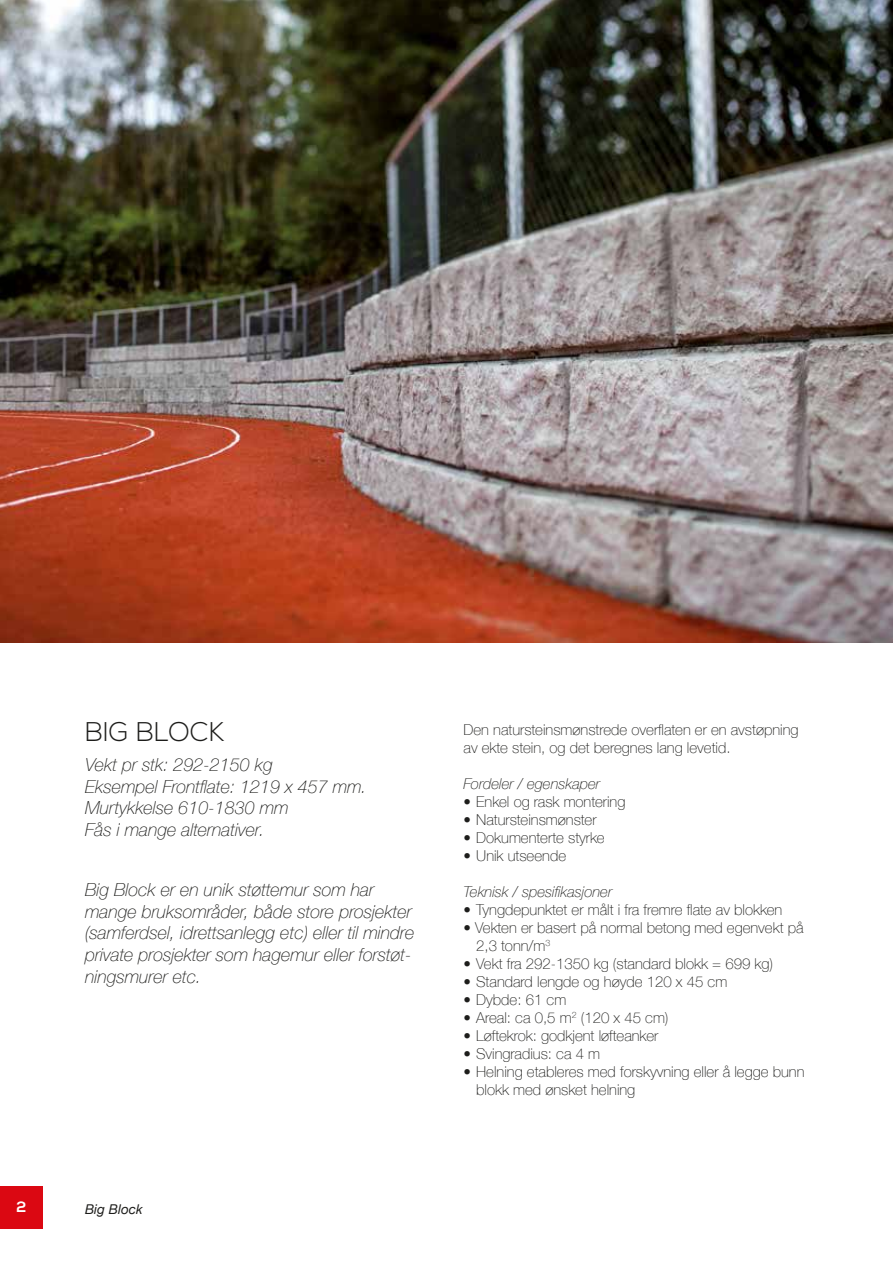
<style>
.page{position:relative;width:893px;height:1263px;background:#fff}
.page>*{position:absolute;margin:0;border:0;box-sizing:border-box;transform-origin:0 0}
.t1{font:300 27px "Nexa";color:#1d1d1b}
.t2{font:italic 100 18px/21.6px "Helvetica Neue";color:#1d1d1b}
.t3{font:100 15px/18px "Helvetica Neue";color:#1d1d1b}
.t4{font:italic 100 15px "Helvetica Neue";color:#1d1d1b}
.t5{font:700 15px "Nexa";color:#fff}
.t6{font:italic 13.5px "Helvetica Neue";color:#1d1d1b}
</style>
<div class="page">
<div style="left:0;top:1186px;width:43px;height:43px;background:#db0812"></div>
<img style="left:0;top:0;width:893px;height:642px">
<h1 class="t1" style="left:85px;top:716px;width:141px">BIG BLOCK</h1>
<p class="t2" style="left:85px;top:753px;width:283px">Vekt pr stk: 292-2150 kg<br>Eksempel Frontflate: 1219 x 457 mm.<br>Murtykkelse 610-1830 mm<br>Fås i mange alternativer.</p>
<p class="t2" style="left:85px;top:878px;width:331px">Big Block er en unik støttemur som har mange bruksområder, både store prosjekter (samferdsel, idrettsanlegg etc) eller til mindre private prosjekter som hagemur eller forstøt&shy;ningsmurer etc.</p>
<p class="t5" style="left:16px;top:1198px;width:11px">2</p>
<p class="t6" style="left:85px;top:1200px;width:59px">Big Block</p>
<p class="t3" style="left:463px;top:720px;width:337px">Den natursteinsmønstrede overflaten er en avstøpning av ekte stein, og det beregnes lang levetid.</p>
<p class="t4" style="left:463px;top:772px;width:138px">Fordeler / egenskaper</p>
<p class="t3" style="left:463px;top:792px;width:163px">• Enkel og rask montering</p>
<p class="t3" style="left:463px;top:810px;width:135px">• Natursteinsmønster</p>
<p class="t3" style="left:463px;top:828px;width:143px">• Dokumenterte styrke</p>
<p class="t3" style="left:463px;top:846px;width:104px">• Unik utseende</p>
<p class="t4" style="left:463px;top:880px;width:150px">Teknisk / spesifikasjoner</p>
<p class="t3" style="left:463px;top:900px;width:320px">• Tyngdepunktet er målt i fra fremre flate av blokken</p>
<p class="t3" style="left:476px;top:918px;width:329px;text-indent:-13px">• Vekten er basert på normal betong med egenvekt på<br>2,3 tonn/m<sup>3</sup></p>
<p class="t3" style="left:463px;top:954px;width:311px">• Vekt fra 292-1350 kg (standard blokk = 699 kg)</p>
<p class="t3" style="left:463px;top:972px;width:265px">• Standard lengde og høyde 120 x 45 cm</p>
<p class="t3" style="left:463px;top:990px;width:104px">• Dybde: 61 cm</p>
<p class="t3" style="left:463px;top:1008px;width:207px">• Areal: ca 0,5 m<sup>2</sup> (120 x 45 cm)</p>
<p class="t3" style="left:463px;top:1026px;width:196px">• Løftekrok: godkjent løfteanker</p>
<p class="t3" style="left:463px;top:1044px;width:138px">• Svingradius: ca 4 m</p>
<p class="t3" style="left:476px;top:1062px;width:330px;text-indent:-13px">• Helning etableres med forskyvning eller å legge bunn blokk med ønsket helning</p>
</div>
